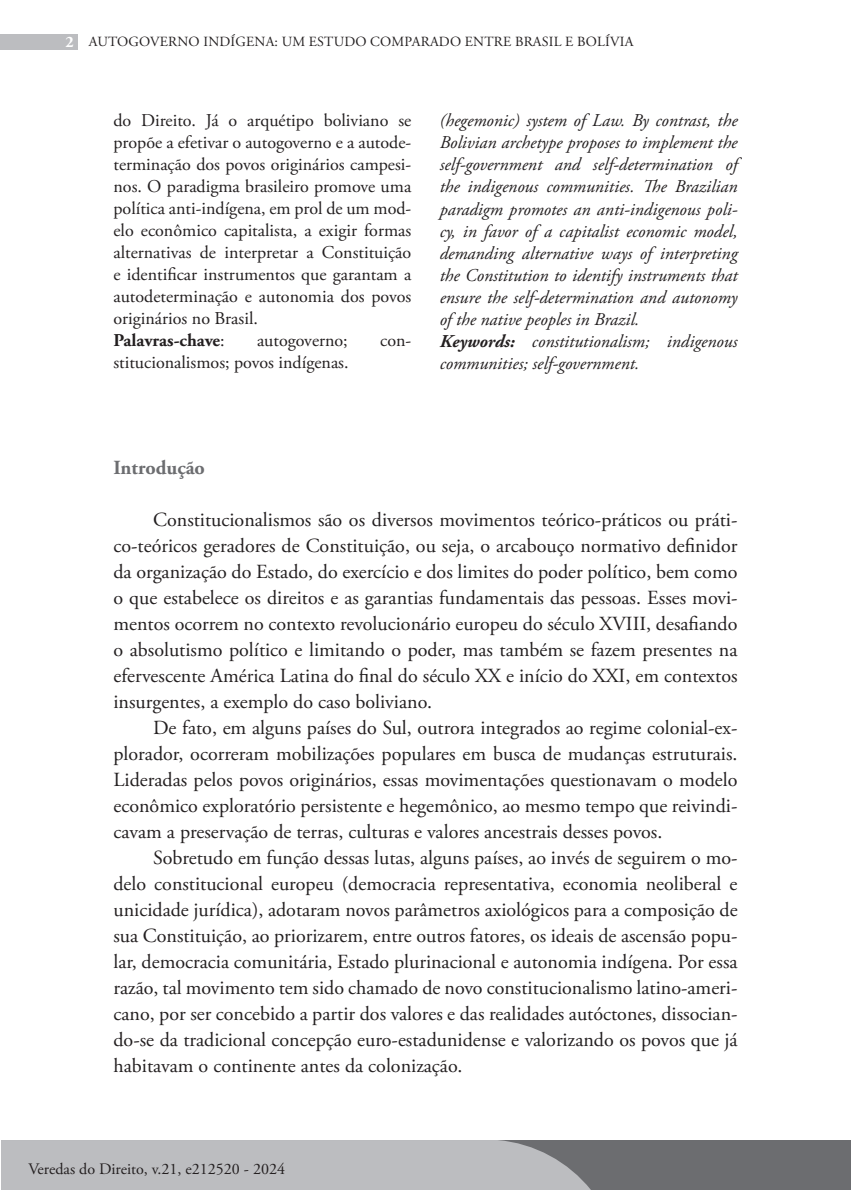
<style>
.page{position:relative;width:851px;height:1191px;background:#fff}
.page>*{position:absolute;margin:0;border:0;box-sizing:border-box;transform-origin:0 0}
.t1{font:20px/26px "Adobe Garamond Pro";color:#231f20;text-align:justify}
.t2{font:700 20px "Adobe Garamond Pro";color:#6c6d70}
.t3{font:italic 18px/22px "Adobe Garamond Pro";color:#231f20}
.t4{font:18px/22px "Adobe Garamond Pro";color:#231f20}
.t5{font:16px "Adobe Garamond Pro";color:#231f20}
.t6{font:14px "Adobe Garamond Pro";letter-spacing:.015em;color:#231f20}
.s1{font-weight:700;font-size:16px;color:#fff}
.s2{font-weight:700}
</style>
<div class="page">
<div style="left:1px;top:1140px;width:849px;height:50px;background:#6c6d70"></div>
<div style="left:0;top:34px;width:77px;height:16px;background:#bcbdc0"></div>
<div style="left:1px;top:1140px;width:590px;height:50px;background:#bcbdc0"></div>
<p class="t6" style="left:65px;top:34px;width:569px"><span class="s1">2</span> AUTOGOVERNO INDÍGENA: UM ESTUDO COMPARADO ENTRE BRASIL E BOLÍVIA</p>
<p class="t4" style="left:113px;top:110px;width:299px">do Direito. Já o arquétipo boliviano se propõe a efetivar o autogoverno e a autode&shy;terminação dos povos originários campesi&shy;nos. O paradigma brasileiro promove uma política anti-indígena, em prol de um mod&shy;elo econômico capitalista, a exigir formas alternativas de interpretar a Constituição e identificar instrumentos que garantam a autodeterminação e autonomia dos povos originários no Brasil.<br><span class="s2">Palavras-chave</span>:</p>
<p class="t4" style="left:257px;top:330px;width:92px">autogoverno;</p>
<p class="t4" style="left:380px;top:330px;width:33px">con-</p>
<p class="t4" style="left:113px;top:352px;width:236px">stitucionalismos; povos indígenas.</p>
<p class="t3" style="left:439px;top:110px;width:299px">(hegemonic) system of Law. By contrast, the Bolivian archetype proposes to implement the self-government and self-determination of the indigenous communities. The Brazilian paradigm promotes an anti-indigenous poli&shy;cy, in favor of a capitalist economic model, demanding alternative ways of interpreting the Constitution to identify instruments that ensure the self-determination and autonomy of the native peoples in Brazil.<br><span class="s2">Keywords:</span> constitutionalism; indigenous communities; self-government.</p>
<p class="t2" style="left:113px;top:456px;width:93px">Introdução</p>
<p class="t1" style="left:113px;top:507px;width:625px;text-indent:40px">Constitucionalismos são os diversos movimentos teórico-práticos ou práti&shy;co-teóricos geradores de Constituição, ou seja, o arcabouço normativo definidor da organização do Estado, do exercício e dos limites do poder político, bem como o que estabelece os direitos e as garantias fundamentais das pessoas. Esses movi&shy;mentos ocorrem no contexto revolucionário europeu do século XVIII, desafiando o absolutismo político e limitando o poder, mas também se fazem presentes na efervescente América Latina do final do século XX e início do XXI, em contextos insurgentes, a exemplo do caso boliviano.</p>
<p class="t1" style="left:113px;top:715px;width:625px;text-indent:40px">De fato, em alguns países do Sul, outrora integrados ao regime colonial-ex&shy;plorador, ocorreram mobilizações populares em busca de mudanças estruturais.<br>Lideradas pelos povos originários, essas movimentações questionavam o modelo econômico exploratório persistente e hegemônico, ao mesmo tempo que reivindi&shy;cavam a preservação de terras, culturas e valores ancestrais desses povos.</p>
<p class="t1" style="left:113px;top:845px;width:625px;text-indent:40px">Sobretudo em função dessas lutas, alguns países, ao invés de seguirem o mo&shy;delo constitucional europeu (democracia representativa, economia neoliberal e unicidade jurídica), adotaram novos parâmetros axiológicos para a composição de sua Constituição, ao priorizarem, entre outros fatores, os ideais de ascensão popu&shy;lar, democracia comunitária, Estado plurinacional e autonomia indígena. Por essa razão, tal movimento tem sido chamado de novo constitucionalismo latino-ameri&shy;cano, por ser concebido a partir dos valores e das realidades autóctones, dissocian&shy;do-se da tradicional concepção euro-estadunidense e valorizando os povos que já habitavam o continente antes da colonização.</p>
<p class="t5" style="left:28px;top:1159px;width:258px">Veredas do Direito, v.21, e212520 - 2024</p>
</div>
